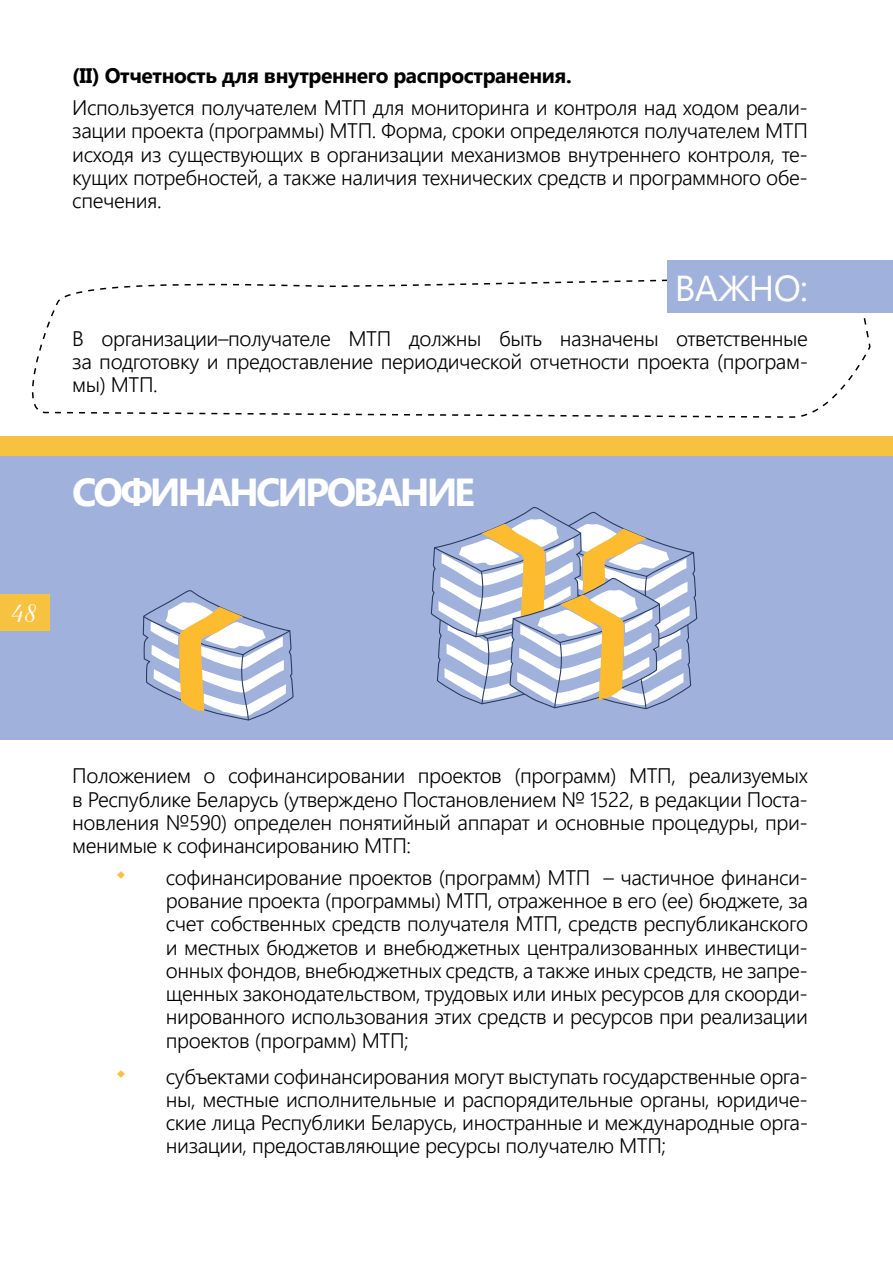
<style>
.page{position:relative;width:893px;height:1263px;background:#fff}
.page>*{position:absolute;margin:0;border:0;box-sizing:border-box;transform-origin:0 0}
.t1{font:700 39px "Segoe UI";letter-spacing:-.08em;color:#fff}
.t2{font:36px "Segoe UI";color:#fff}
.t3{font:30px "Amsterdamvp";color:#fff}
.t4{font:300 21px/23.2px "Segoe UI";letter-spacing:-.02em;color:#000;text-align:justify}
.t5{font:700 21px "Segoe UI";letter-spacing:-.02em;color:#000}
</style>
<div class="page">
<svg style="left:41px;top:278px;width:830px;height:140px"></svg>
<div style="left:668px;top:260px;width:225px;height:53px;background:#a0b2db"></div>
<div style="left:0;top:455px;width:893px;height:285px;background:#a0b2db"></div>
<svg style="left:430px;top:507px;width:268px;height:203px"></svg>
<svg style="left:142px;top:590px;width:152px;height:131px"></svg>
<div style="left:0;top:436px;width:893px;height:19px;background:#f6c240"></div>
<div style="left:0;top:595px;width:50px;height:36px;background:#f6c240"></div>
<p class="t5" style="left:72px;top:61px;width:501px">(II) Отчетность для внутреннего распространения.</p>
<p class="t4" style="left:72px;top:95px;width:737px">Используется получателем МТП для мониторинга и контроля над ходом реали&shy;зации проекта (программы) МТП. Форма, сроки определяются получателем МТП исходя из существующих в организации механизмов внутреннего контроля, те&shy;кущих потребностей, а также наличия технических средств и программного обе&shy;спечения.</p>
<h2 class="t2" style="left:675px;top:263px;width:135px">Важно:</h2>
<p class="t4" style="left:72px;top:326px;width:737px">В организации–получателе МТП должны быть назначены ответственные за подготовку и предоставление периодической отчетности проекта (програм&shy;мы) МТП.</p>
<h1 class="t1" style="left:72px;top:465px;width:404px">Софинансирование</h1>
<h3 class="t3" style="left:10px;top:596px;width:29px">48</h3>
<p class="t4" style="left:72px;top:764px;width:737px">Положением о софинансировании проектов (программ) МТП, реализуемых в Республике Беларусь (утверждено Постановлением № 1522, в редакции Поста&shy;новления №590) определен понятийный аппарат и основные процедуры, при&shy;менимые к софинансированию МТП:</p>
<p class="t4" style="left:166px;top:865px;width:644px">софинансирование проектов (программ) МТП – частичное финанси&shy;рование проекта (программы) МТП, отраженное в его (ее) бюджете, за счет собственных средств получателя МТП, средств республиканского и местных бюджетов и внебюджетных централизованных инвестици&shy;онных фондов, внебюджетных средств, а также иных средств, не запре&shy;щенных законодательством, трудовых или иных ресурсов для скоорди&shy;нированного использования этих средств и ресурсов при реализации проектов (программ) МТП;</p>
<p class="t4" style="left:166px;top:1064px;width:644px">субъектами софинансирования могут выступать государственные орга&shy;ны, местные исполнительные и распорядительные органы, юридиче&shy;ские лица Республики Беларусь, иностранные и международные орга&shy;низации, предоставляющие ресурсы получателю МТП;</p>
</div>
